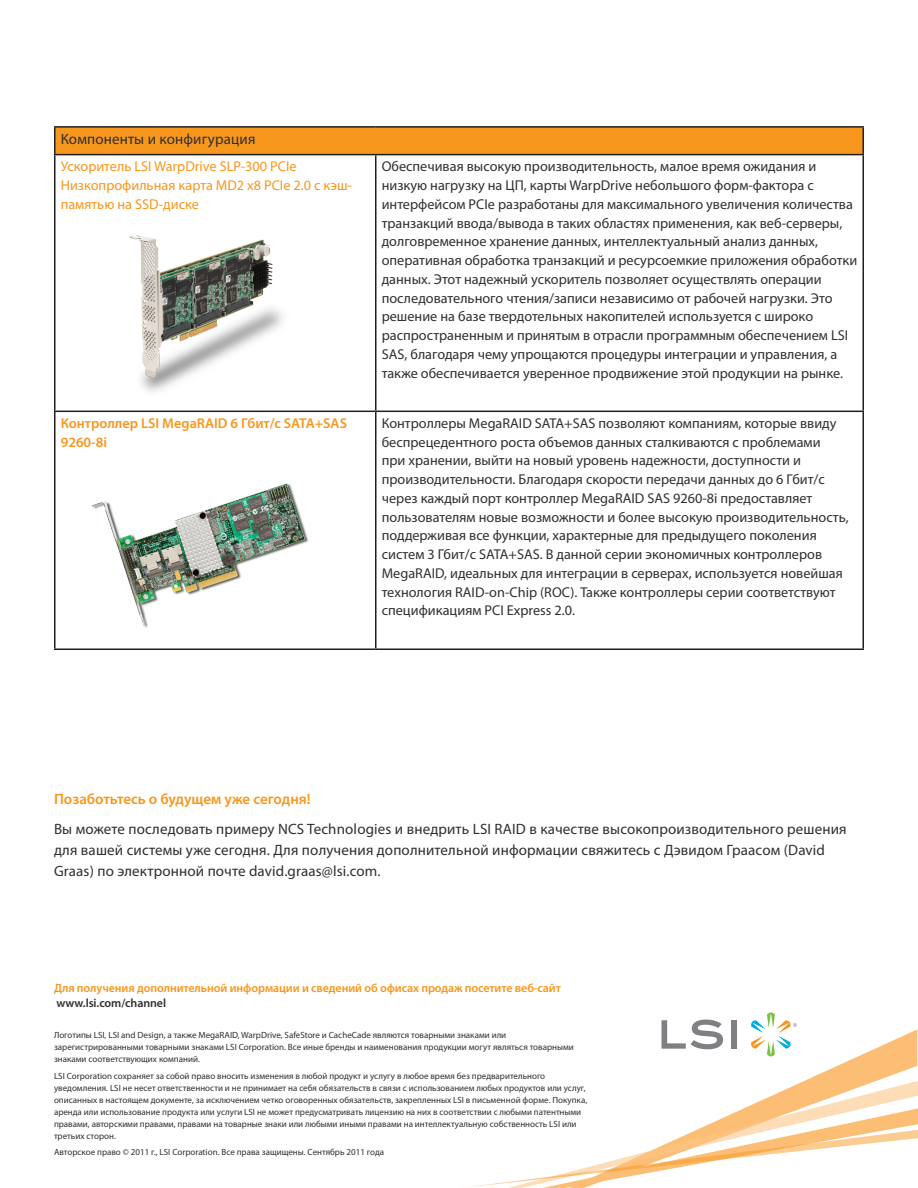
<style>
.page{position:relative;width:918px;height:1188px;background:#fff}
.page>*{position:absolute;margin:0;border:0;box-sizing:border-box;transform-origin:0 0}
.Body_Text{font:15px/21px "Myriad Pro";letter-spacing:.01em;color:#312f30}
.Subhead_9_13_Semi_Or{font:600 15px "Myriad Pro";letter-spacing:-.005em;color:#f7971d}
.Body_Text_10_14_Reg{font:14.25px/18.8px "Myriad Pro";color:#312f30}
.Subhead_9_13_Semi_Or-2{font:14.25px/18.8px "Myriad Pro";color:#f7971d}
.Subhead_9_13_Semi_Or-3{font:600 14.25px/18.8px "Myriad Pro";color:#f7971d}
.Call_to_Action_8_10{font:600 12px/15px "Myriad Pro";letter-spacing:-.005em;color:#f7971d}
.Legal_6_8_Reg{font:9px/12px "Myriad Pro";color:#312f30}
.s1{color:#312f30}
</style>
<div class="page">
<svg style="left:662px;top:1020px;width:60px;height:9px"></svg>
<div style="left:731px;top:1020px;width:6px;height:29px;background:#7e8083"></div>
<svg style="left:751px;top:1012px;width:46px;height:17px"></svg>
<svg style="left:661px;top:1029px;width:256px;height:52px"></svg>
<svg style="left:745px;top:1081px;width:173px;height:27px"></svg>
<svg style="left:466px;top:1108px;width:452px;height:80px"></svg>
<div style="left:55px;top:127px;width:808px;height:28px;background:#f7971d"></div>
<hr style="left:54px;top:126px;width:322px;height:2px;background:#231f20">
<hr style="left:54px;top:128px;width:2px;height:26px;background:#231f20">
<hr style="left:376px;top:126px;width:488px;height:2px;background:#231f20">
<hr style="left:862px;top:128px;width:2px;height:26px;background:#231f20">
<hr style="left:54px;top:154px;width:322px;height:1px;background:#231f20">
<hr style="left:54px;top:155px;width:2px;height:256px;background:#231f20">
<hr style="left:376px;top:154px;width:488px;height:1px;background:#231f20">
<hr style="left:375px;top:155px;width:1px;height:256px;background:#231f20">
<hr style="left:862px;top:155px;width:2px;height:256px;background:#231f20">
<hr style="left:54px;top:411px;width:322px;height:1px;background:#231f20">
<hr style="left:54px;top:412px;width:2px;height:236px;background:#231f20">
<hr style="left:376px;top:411px;width:488px;height:1px;background:#231f20">
<hr style="left:375px;top:412px;width:1px;height:236px;background:#231f20">
<hr style="left:862px;top:412px;width:2px;height:236px;background:#231f20">
<hr style="left:54px;top:648px;width:322px;height:2px;background:#231f20">
<hr style="left:376px;top:648px;width:488px;height:2px;background:#231f20">
<img style="left:129px;top:235px;width:154px;height:157px">
<img style="left:92px;top:483px;width:217px;height:145px">
<p class="Body_Text" style="left:61px;top:128px;width:196px">Компоненты и конфигурация</p>
<p class="Subhead_9_13_Semi_Or-2" style="left:61px;top:157px;width:293px">Ускоритель LSI WarpDrive SLP-300 PCIe<br>Низкопрофильная карта MD2 x8 PCIe 2.0 с кэш&shy;памятью на SSD-диске</p>
<p class="Body_Text_10_14_Reg" style="left:382px;top:157px;width:477px">Обеспечивая высокую производительность, малое время ожидания и низкую нагрузку на ЦП, карты WarpDrive небольшого форм-фактора с интерфейсом PCIe разработаны для максимального увеличения количества транзакций ввода/вывода в таких областях применения, как веб-серверы, долговременное хранение данных, интеллектуальный анализ данных, оперативная обработка транзакций и ресурсоемкие приложения обработки данных. Этот надежный ускоритель позволяет осуществлять операции последовательного чтения/записи независимо от рабочей нагрузки. Это решение на базе твердотельных накопителей используется с широко распространенным и принятым в отрасли программным обеспечением LSI SAS, благодаря чему упрощаются процедуры интеграции и управления, а также обеспечивается уверенное продвижение этой продукции на рынке.</p>
<p class="Subhead_9_13_Semi_Or-3" style="left:61px;top:413px;width:288px">Контроллер LSI MegaRAID 6 Гбит/с SATA+SAS<br>9260-8i</p>
<p class="Body_Text_10_14_Reg" style="left:382px;top:414px;width:469px">Контроллеры MegaRAID SATA+SAS позволяют компаниям, которые ввиду беспрецедентного роста объемов данных сталкиваются с проблемами<br>при хранении, выйти на новый уровень надежности, доступности и производительности. Благодаря скорости передачи данных до 6 Гбит/с через каждый порт контроллер MegaRAID SAS 9260-8i предоставляет пользователям новые возможности и более высокую производительность, поддерживая все функции, характерные для предыдущего поколения систем 3 Гбит/с SATA+SAS. В данной серии экономичных контроллеров MegaRAID, идеальных для интеграции в серверах, используется новейшая технология RAID-on-Chip (ROC). Также контроллеры серии соответствуют спецификациям PCI Express 2.0.</p>
<p class="Subhead_9_13_Semi_Or" style="left:54px;top:789px;width:258px">Позаботьтесь о будущем уже сегодня!</p>
<p class="Body_Text" style="left:54px;top:818px;width:794px">Вы можете последовать примеру NCS Technologies и внедрить LSI RAID в качестве высокопроизводительного решения для вашей системы уже сегодня. Для получения дополнительной информации свяжитесь с Дэвидом Граасом (David<br>Graas) по электронной почте david.graas@lsi.com.</p>
<p class="Call_to_Action_8_10" style="left:54px;top:980px;width:509px">Для получения дополнительной информации и сведений об офисах продаж посетите веб-сайт <span class="s1">www.lsi.com/channel</span></p>
<p class="Legal_6_8_Reg" style="left:54px;top:1029px;width:521px">Логотипы LSI, LSI and Design, а также MegaRAID, WarpDrive, SafeStore и CacheCade являются товарными знаками или зарегистрированными товарными знаками LSI Corporation. Все иные бренды и наименования продукции могут являться товарными знаками соответствующих компаний.</p>
<p class="Legal_6_8_Reg" style="left:54px;top:1069px;width:535px">LSI Corporation сохраняет за собой право вносить изменения в любой продукт и услугу в любое время без предварительного уведомления. LSI не несет ответственности и не принимает на себя обязательств в связи с использованием любых продуктов или услуг, описанных в настоящем документе, за исключением четко оговоренных обязательств, закрепленных LSI в письменной форме. Покупка, аренда или использование продукта или услуги LSI не может предусматривать лицензию на них в соответствии с любыми патентными правами, авторскими правами, правами на товарные знаки или любыми иными правами на интеллектуальную собственность LSI или третьих сторон.</p>
<p class="Legal_6_8_Reg" style="left:54px;top:1146px;width:332px">Авторское право © 2011 г., LSI Corporation. Все права защищены. Сентябрь 2011 года</p>
</div>
